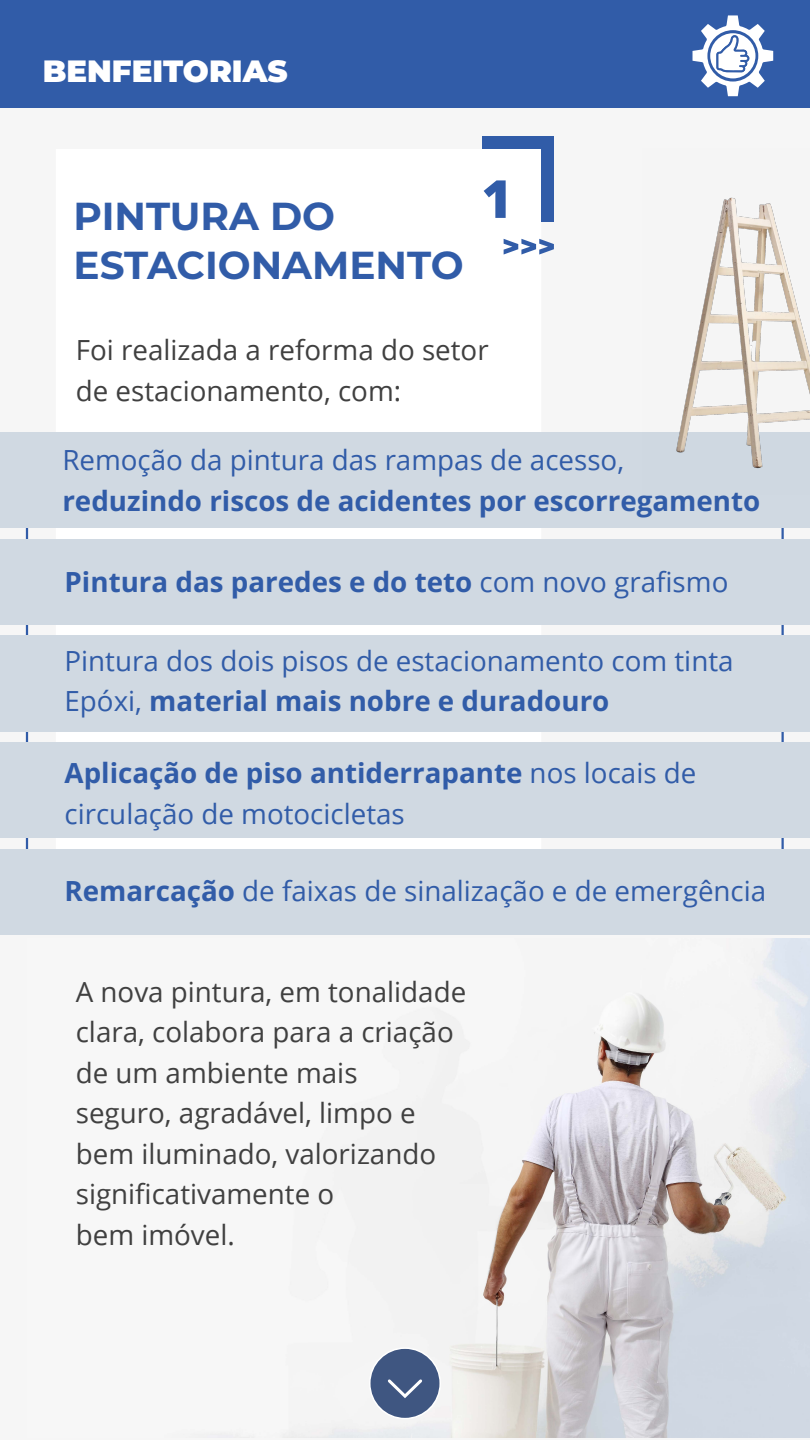
<style>
.page{position:relative;width:810px;height:1440px;background:#fff}
.page>*{position:absolute;margin:0;border:0;box-sizing:border-box;transform-origin:0 0}
.t1{font:800 52.5px "Open Sans";color:#315ca8}
.t2{font:700 39px/49.5px "Montserrat";color:#315ca8}
.t3{font:900 30.75px "Montserrat";color:#fff}
.t4{font:27.75px/40.5px "Open Sans";color:#315ca8}
.t5{font:27.75px/40.5px "Open Sans";color:#404040}
.t6{font:700 27.75px "Open Sans";color:#315ca8}
.s1{font-weight:400}
.s2{font-weight:700}
</style>
<div class="page">
<div style="left:0;top:0;width:810px;height:108px;background:#315ca8"></div>
<svg style="left:693px;top:15px;width:80px;height:81px"></svg>
<div style="left:0;top:108px;width:810px;height:1332px;background:#f6f6f6"></div>
<img style="left:328px;top:939px;width:482px;height:498px">
<div style="left:55px;top:148px;width:487px;height:786px;background:#fff"></div>
<div style="left:482px;top:136px;width:72px;height:13px;background:#315ca8"></div>
<div style="left:542px;top:136px;width:12px;height:86px;background:#315ca8"></div>
<div style="left:370px;top:1348px;width:70px;height:71px;background:#3f5681;border-radius:50%"></div>
<div style="left:369px;top:1347px;width:72px;height:72px;border:2px solid #fff;border-radius:50%"></div>
<svg style="left:388px;top:1379px;width:34px;height:19px"></svg>
<div style="left:0;top:432px;width:810px;height:96px;background:#d0d9e2"></div>
<div style="left:0;top:539px;width:810px;height:86px;background:#d0d9e2"></div>
<div style="left:0;top:635px;width:810px;height:96px;background:#d0d9e2"></div>
<div style="left:0;top:742px;width:810px;height:96px;background:#d0d9e2"></div>
<div style="left:0;top:849px;width:810px;height:85px;background:#d0d9e2"></div>
<img style="left:676px;top:197px;width:134px;height:272px">
<svg style="left:504px;top:239px;width:50px;height:16px"></svg>
<p class="t3" style="left:43px;top:48px;width:246px">BENFEITORIAS</p>
<h2 class="t2" style="left:74px;top:189px;width:392px">PINTURA DO<br>ESTACIONAMENTO</h2>
<h1 class="t1" style="left:482px;top:159px;width:32px">1</h1>
<p class="t5" style="left:76px;top:329px;width:414px">Foi realizada a reforma do setor de estacionamento, com:</p>
<p class="t4" style="left:62px;top:439px;width:563px">Remoção da pintura das rampas de acesso,</p>
<p class="t6" style="left:62px;top:481px;width:699px">reduzindo riscos de acidentes por escorregamento</p>
<p class="t6" style="left:65px;top:562px;width:665px">Pintura das paredes e do teto <span class="s1">com novo grafismo</span></p>
<p class="t4" style="left:65px;top:639px;width:671px">Pintura dos dois pisos de estacionamento com tinta<br>Epóxi, <span class="s2">material mais nobre e duradouro</span></p>
<p class="t4" style="left:65px;top:752px;width:633px"><span class="s2">Aplicação de piso antiderrapante</span> nos locais de circulação de motocicletas</p>
<p class="t4" style="left:65px;top:870px;width:703px"><span class="s2">Remarcação</span> de faixas de sinalização e de emergência</p>
<p class="t5" style="left:76px;top:971px;width:392px">A nova pintura, em tonalidade clara, colabora para a criação de um ambiente mais<br>seguro, agradável, limpo e bem iluminado, valorizando significativamente o<br>bem imóvel.</p>
</div>
